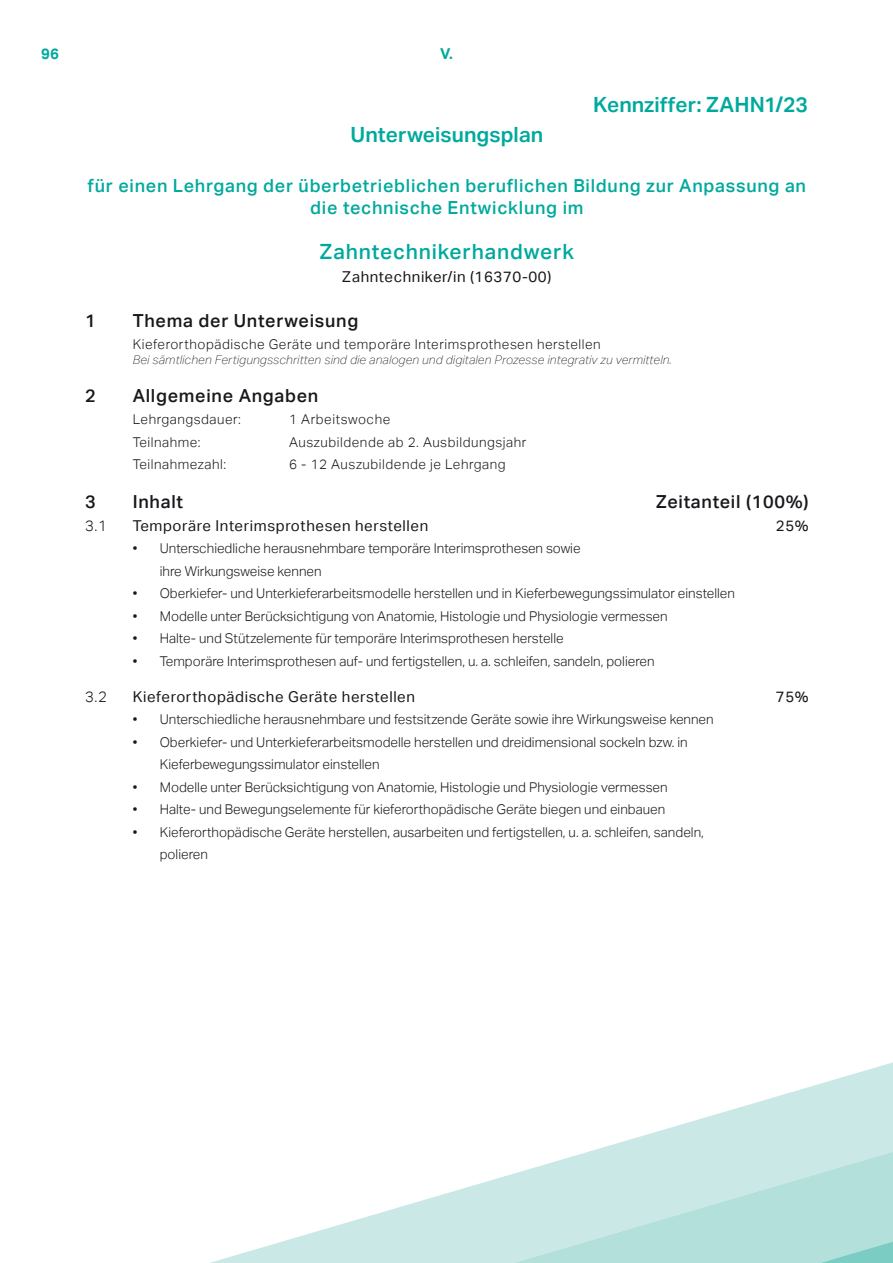
<style>
.page{position:relative;width:893px;height:1263px;background:#fff}
.page>*{position:absolute;margin:0;border:0;box-sizing:border-box;transform-origin:0 0}
.t1{font:600 21px "Aktiv Grotesk";letter-spacing:.005em;color:#00a99d}
.t2{font:500 21px "Aktiv Grotesk";letter-spacing:.04em;color:#00a99d}
.t3{font:500 18px/22.5px "Aktiv Grotesk";letter-spacing:.04em;color:#00a99d;text-align:center}
.t4{font:500 18px "Aktiv Grotesk";letter-spacing:.04em;color:#16181b}
.t5{font:15px "Aktiv Grotesk";letter-spacing:.04em;color:#16181b}
.t6{font:300 15px "Aktiv Grotesk";color:#16181b}
.t7{font:700 15px "Aktiv Grotesk";color:#00a99d}
.t8{font:300 13.5px/22.5px "Aktiv Grotesk";color:#16181b}
.t9{font:300 13.5px/22.5px "Aktiv Grotesk";letter-spacing:.04em;color:#16181b}
.t10{font:italic 100 12px "Aktiv Grotesk";letter-spacing:.02em;color:#16181b}
</style>
<div class="page">
<svg style="left:329px;top:1062px;width:564px;height:166px"></svg>
<svg style="left:470px;top:1148px;width:423px;height:80px;background:#c6e7e4"></svg>
<svg style="left:210px;top:1228px;width:683px;height:35px;background:#c2e5e2"></svg>
<p class="t7" style="left:41px;top:45px;width:19px">96</p>
<p class="t7" style="left:440px;top:45px;width:14px">V.</p>
<h1 class="t1" style="left:593px;top:93px;width:216px">Kennziffer: ZAHN1/23</h1>
<h1 class="t1" style="left:351px;top:123px;width:194px">Unterweisungsplan</h1>
<h2 class="t3" style="left:88px;top:174px;width:720px">für einen Lehrgang der überbetrieblichen beruflichen Bildung zur Anpassung an die technische Entwicklung im</h2>
<h1 class="t2" style="left:320px;top:240px;width:256px">Zahntechnikerhandwerk</h1>
<p class="t5" style="left:342px;top:268px;width:211px">Zahntechniker/in (16370-00)</p>
<h2 class="t4" style="left:85px;top:310px;width:12px">1</h2>
<h2 class="t4" style="left:85px;top:385px;width:12px">2</h2>
<h2 class="t4" style="left:85px;top:492px;width:12px">3</h2>
<p class="t6" style="left:85px;top:517px;width:23px">3.1</p>
<h2 class="t4" style="left:133px;top:310px;width:227px">Thema der Unterweisung</h2>
<p class="t9" style="left:133px;top:333px;width:469px">Kieferorthopädische Geräte und temporäre Interimsprothesen herstellen</p>
<p class="t10" style="left:133px;top:353px;width:540px">Bei sämtlichen Fertigungsschritten sind die analogen und digitalen Prozesse integrativ zu vermitteln.</p>
<h2 class="t4" style="left:133px;top:385px;width:187px">Allgemeine Angaben</h2>
<p class="t9" style="left:133px;top:408px;width:110px">Lehrgangsdauer:<br>Teilnahme:<br>Teilnahmezahl:</p>
<p class="t9" style="left:289px;top:408px;width:239px">1 Arbeitswoche<br>Auszubildende ab 2. Ausbildungsjahr<br>6 - 12 Auszubildende je Lehrgang</p>
<h2 class="t4" style="left:656px;top:492px;width:154px">Zeitanteil (100%)</h2>
<p class="t5" style="left:776px;top:517px;width:34px">25%</p>
<h2 class="t4" style="left:133px;top:492px;width:52px">Inhalt</h2>
<p class="t5" style="left:133px;top:517px;width:297px">Temporäre Interimsprothesen herstellen</p>
<p class="t8" style="left:160px;top:537px;width:422px;text-indent:-27px">• Unterschiedliche herausnehmbare temporäre Interimsprothesen sowie ihre Wirkungsweise kennen</p>
<p class="t8" style="left:133px;top:582px;width:604px">• Oberkiefer- und Unterkieferarbeitsmodelle herstellen und in Kieferbewegungssimulator einstellen</p>
<p class="t8" style="left:133px;top:605px;width:536px">• Modelle unter Berücksichtigung von Anatomie, Histologie und Physiologie vermessen</p>
<p class="t8" style="left:133px;top:627px;width:432px">• Halte- und Stützelemente für temporäre Interimsprothesen herstelle</p>
<p class="t8" style="left:133px;top:650px;width:523px">• Temporäre Interimsprothesen auf- und fertigstellen, u. a. schleifen, sandeln, polieren</p>
<p class="t5" style="left:133px;top:688px;width:284px">Kieferorthopädische Geräte herstellen</p>
<p class="t8" style="left:133px;top:708px;width:582px">• Unterschiedliche herausnehmbare und festsitzende Geräte sowie ihre Wirkungsweise kennen</p>
<p class="t8" style="left:160px;top:731px;width:529px;text-indent:-27px">• Oberkiefer- und Unterkieferarbeitsmodelle herstellen und dreidimensional sockeln bzw. in<br>Kieferbewegungssimulator einstellen</p>
<p class="t8" style="left:133px;top:776px;width:536px">• Modelle unter Berücksichtigung von Anatomie, Histologie und Physiologie vermessen</p>
<p class="t8" style="left:133px;top:798px;width:534px">• Halte- und Bewegungselemente für kieferorthopädische Geräte biegen und einbauen</p>
<p class="t8" style="left:160px;top:821px;width:546px;text-indent:-27px">• Kieferorthopädische Geräte herstellen, ausarbeiten und fertigstellen, u. a. schleifen, sandeln, polieren</p>
<p class="t6" style="left:85px;top:688px;width:23px">3.2</p>
<p class="t5" style="left:776px;top:688px;width:34px">75%</p>
</div>
